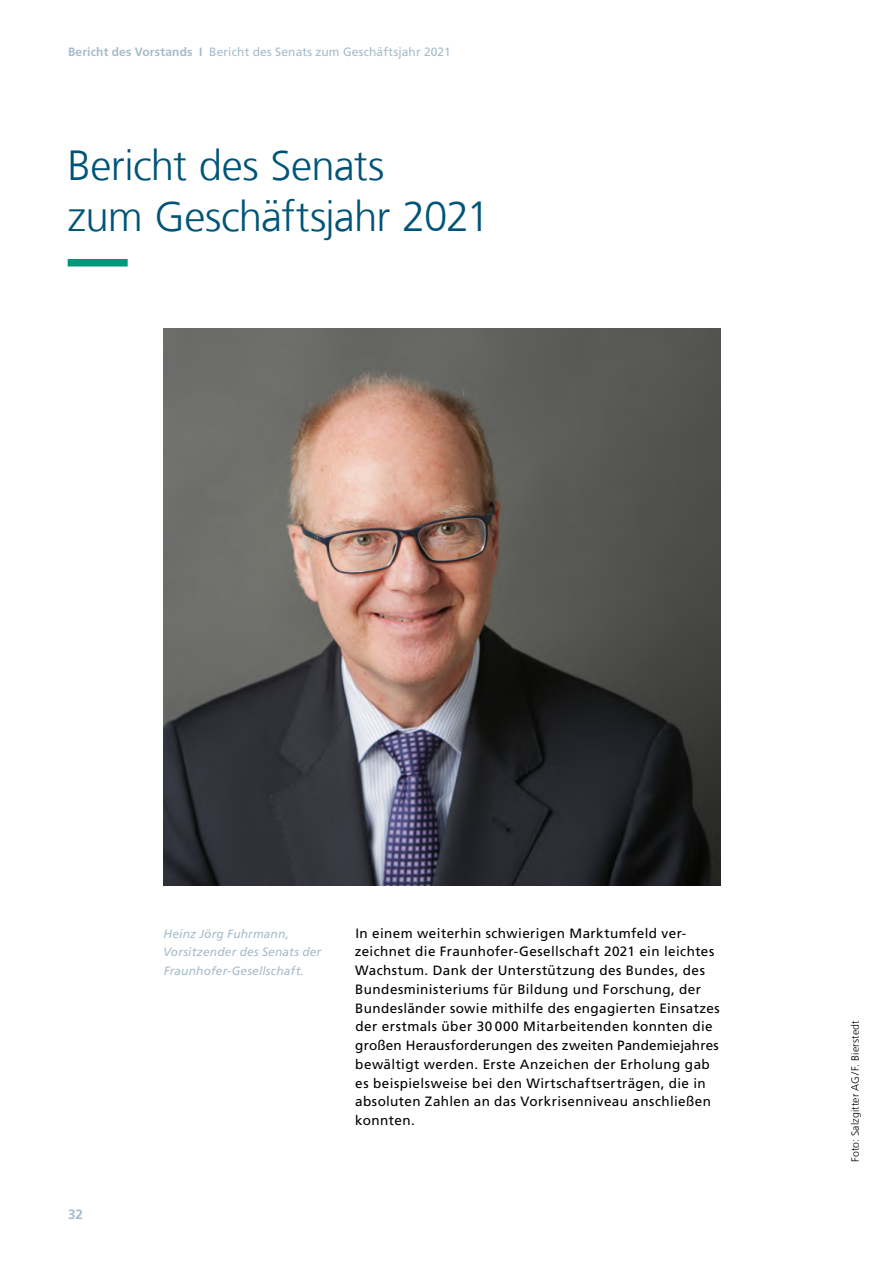
<style>
.page{position:relative;width:893px;height:1263px;background:#fff}
.page>*{position:absolute;margin:0;border:0;box-sizing:border-box;transform-origin:0 0}
.t1{font:300 42px/51px "Frutiger LT Com";letter-spacing:-.02em;color:#005478}
.t2{font:13.5px/18.8px "Frutiger LT Com";letter-spacing:.03em;color:#000}
.t3{font:700 13.5px "Frutiger LT Com";color:#a5bcca}
.t4{font:italic 12px/18.8px "Frutiger LT Com";letter-spacing:.015em;color:#a5bcca}
.t5{font:12px "Frutiger LT Com";letter-spacing:.01em;color:#a5bcca}
.t6{font:300 10.5px "Frutiger LT Com";letter-spacing:.01em;color:#000}
.s1{font-weight:700}
</style>
<div class="page">
<img style="left:164px;top:329px;width:557px;height:557px">
<svg style="left:68px;top:259px;width:60px;height:7px"></svg>
<p class="t5" style="left:68px;top:45px;width:384px"><span class="s1">Bericht des Vorstands I</span> Bericht des Senats zum Geschäftsjahr 2021</p>
<h1 class="t1" style="left:68px;top:141px;width:424px">Bericht des Senats<br>zum Geschäftsjahr 2021</h1>
<p class="t3" style="left:68px;top:1207px;width:17px">32</p>
<p class="t4" style="left:163px;top:924px;width:160px">Heinz Jörg Fuhrmann,<br>Vorsitzender des Senats der<br>Fraunhofer-Gesellschaft.</p>
<p class="t2" style="left:355px;top:924px;width:366px">In einem weiterhin schwierigen Marktumfeld ver&shy;zeichnet die Fraunhofer-Gesellschaft 2021 ein leichtes Wachstum. Dank der Unterstützung des Bundes, des Bundesministeriums für Bildung und Forschung, der Bundesländer sowie mithilfe des engagierten Einsatzes der erstmals über 30 000 Mitarbeitenden konnten die großen Herausforderungen des zweiten Pandemiejahres bewältigt werden. Erste Anzeichen der Erholung gab es beispielsweise bei den Wirtschaftserträgen, die in absoluten Zahlen an das Vorkrisenniveau anschließen konnten.</p>
<p class="t6" style="left:849px;top:1162px;width:143px;rotate:-90deg">Foto: Salzgitter AG/F. Bierstedt</p>
</div>
